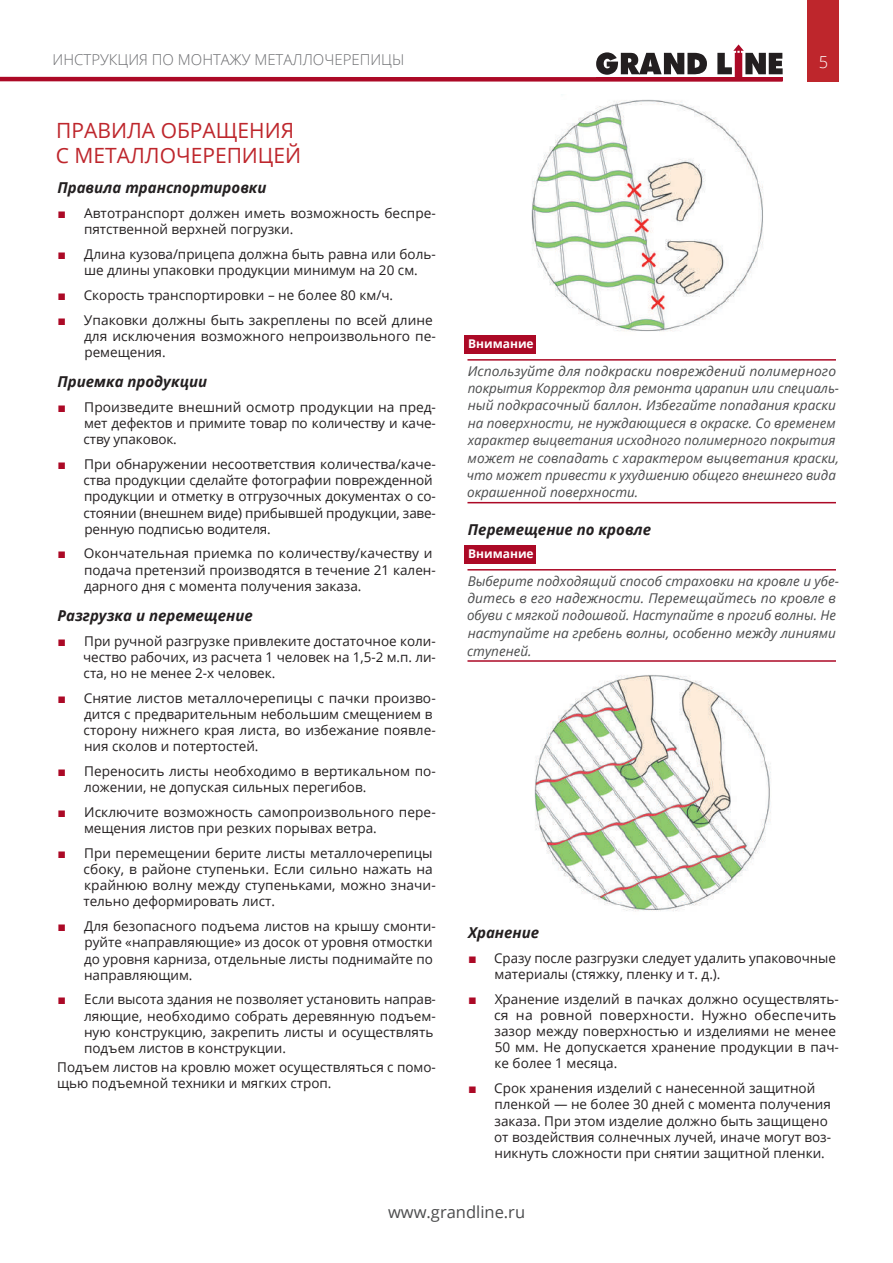
<style>
.page{position:relative;width:893px;height:1263px;background:#fff}
.page>*{position:absolute;margin:0;border:0;box-sizing:border-box;transform-origin:0 0}
.t1{font:21px/25.2px "Open Sans";color:#be262c}
.t2{font:16.5px "Open Sans";color:#4b4c4d}
.t3{font:300 16.5px "Open Sans";color:#fff}
.t4{font:italic 700 15px "Open Sans";color:#231f20}
.t5{font:300 15px "Open Sans";color:#6c6d70}
.t6{font:13.5px/16.2px "Open Sans";color:#231f20}
.t7{font:italic 13.5px/17.4px "Open Sans";color:#4b4c4d}
.t8{font:700 12px "Open Sans";color:#fff}
</style>
<div class="page">
<div style="left:808px;top:0;width:31px;height:81px;background:#be262c"></div>
<svg style="left:0;top:45px;width:783px;height:37px"></svg>
<img style="left:531px;top:99px;width:232px;height:233px">
<div style="left:464px;top:335px;width:72px;height:19px;background:#ac0926"></div>
<hr style="left:467px;top:359px;width:369px;height:2px;background:#ac0926">
<hr style="left:467px;top:502px;width:369px;height:1px;background:#ac0926">
<div style="left:464px;top:545px;width:72px;height:18px;background:#ac0926"></div>
<hr style="left:467px;top:569px;width:369px;height:1px;background:#ac0926">
<hr style="left:467px;top:660px;width:369px;height:2px;background:#ac0926">
<img style="left:534px;top:675px;width:237px;height:237px">
<p class="t5" style="left:53px;top:50px;width:353px">ИНСТРУКЦИЯ ПО МОНТАЖУ МЕТАЛЛОЧЕРЕПИЦЫ</p>
<p class="t3" style="left:819px;top:51px;width:11px">5</p>
<h1 class="t1" style="left:56px;top:117px;width:247px">ПРАВИЛА ОБРАЩЕНИЯ<br>С МЕТАЛЛОЧЕРЕПИЦЕЙ</h1>
<p class="t4" style="left:57px;top:177px;width:211px">Правила транспортировки</p>
<p class="t6" style="left:84px;top:205px;width:353px">Автотранспорт должен иметь возможность беспре&shy;пятственной верхней погрузки.</p>
<p class="t6" style="left:84px;top:246px;width:353px">Длина кузова/прицепа должна быть равна или боль&shy;ше длины упаковки продукции минимум на 20 см.</p>
<p class="t6" style="left:84px;top:282px;width:351px;line-height:24.8px">Скорость транспортировки – не более 80 км/ч.<br>Упаковки должны быть закреплены по всей длине</p>
<p class="t6" style="left:84px;top:328px;width:353px">для исключения возможного непроизвольного пе&shy;ремещения.</p>
<p class="t4" style="left:57px;top:371px;width:151px">Приемка продукции</p>
<p class="t6" style="left:84px;top:398px;width:354px;text-align:justify">Произведите внешний осмотр продукции на пред&shy;мет дефектов и примите товар по количеству и каче&shy;ству упаковок.</p>
<p class="t6" style="left:84px;top:456px;width:354px">При обнаружении несоответствия количества/каче&shy;ства продукции сделайте фотографии поврежденной продукции и отметку в отгрузочных документах о со&shy;стоянии (внешнем виде) прибывшей продукции, заве&shy;ренную подписью водителя.</p>
<p class="t6" style="left:84px;top:545px;width:354px">Окончательная приемка по количеству/качеству и подача претензий производятся в течение 21 кален&shy;дарного дня с момента получения заказа.</p>
<p class="t4" style="left:57px;top:605px;width:197px">Разгрузка и перемещение</p>
<p class="t6" style="left:83px;top:632px;width:354px;text-align:justify">При ручной разгрузке привлеките достаточное коли&shy;чество рабочих, из расчета 1 человек на 1,5-2 м.п. ли&shy;ста, но не менее 2-х человек.</p>
<p class="t6" style="left:84px;top:689px;width:354px">Снятие листов металлочерепицы с пачки произво&shy;дится с предварительным небольшим смещением в сторону нижнего края листа, во избежание появле&shy;ния сколов и потертостей.</p>
<p class="t6" style="left:84px;top:763px;width:353px">Переносить листы необходимо в вертикальном по&shy;ложении, не допуская сильных перегибов.</p>
<p class="t6" style="left:84px;top:803px;width:353px">Исключите возможность самопроизвольного пере&shy;мещения листов при резких порывах ветра.</p>
<p class="t6" style="left:83px;top:844px;width:354px">При перемещении берите листы металлочерепицы сбоку, в районе ступеньки. Если сильно нажать на крайнюю волну между ступеньками, можно значи&shy;тельно деформировать лист.</p>
<p class="t6" style="left:84px;top:918px;width:353px">Для безопасного подъема листов на крышу смонти&shy;руйте «направляющие» из досок от уровня отмостки до уровня карниза, отдельные листы поднимайте по направляющим.</p>
<p class="t6" style="left:84px;top:991px;width:353px">Если высота здания не позволяет установить направ&shy;ляющие, необходимо собрать деревянную подъем&shy;ную конструкцию, закрепить листы и осуществлять подъем листов в конструкции.</p>
<p class="t6" style="left:57px;top:1059px;width:380px">Подъем листов на кровлю может осуществляться с помо&shy;щью подъемной техники и мягких строп.</p>
<p class="t8" style="left:468px;top:335px;width:67px">Внимание</p>
<p class="t7" style="left:467px;top:362px;width:374px">Используйте для подкраски повреждений полимерного покрытия Корректор для ремонта царапин или специаль&shy;ный подкрасочный баллон. Избегайте попадания краски на поверхности, не нуждающиеся в окраске. Со временем характер выцветания исходного полимерного покрытия может не совпадать с характером выцветания краски, что может привести к ухудшению общего внешнего вида окрашенной поверхности.</p>
<p class="t4" style="left:468px;top:519px;width:185px">Перемещение по кровле</p>
<p class="t8" style="left:468px;top:545px;width:67px">Внимание</p>
<p class="t7" style="left:467px;top:571px;width:373px">Выберите подходящий способ страховки на кровле и убе&shy;дитесь в его надежности. Перемещайтесь по кровле в обуви с мягкой подошвой. Наступайте в прогиб волны. Не наступайте на гребень волны, особенно между линиями ступеней.</p>
<p class="t4" style="left:468px;top:922px;width:73px">Хранение</p>
<p class="t6" style="left:494px;top:949px;width:343px">Сразу после разгрузки следует удалить упаковочные материалы (стяжку, пленку и т. д.).</p>
<p class="t6" style="left:494px;top:990px;width:346px">Хранение изделий в пачках должно осуществлять&shy;ся на ровной поверхности. Нужно обеспечить зазор между поверхностью и изделиями не менее 50 мм. Не допускается хранение продукции в пач&shy;ке более 1 месяца.</p>
<p class="t6" style="left:494px;top:1080px;width:339px">Срок хранения изделий с нанесенной защитной пленкой — не более 30 дней с момента получения заказа. При этом изделие должно быть защищено от воздействия солнечных лучей, иначе могут воз&shy;никнуть сложности при снятии защитной пленки.</p>
<p class="t2" style="left:388px;top:1201px;width:139px">www.grandline.ru</p>
</div>
